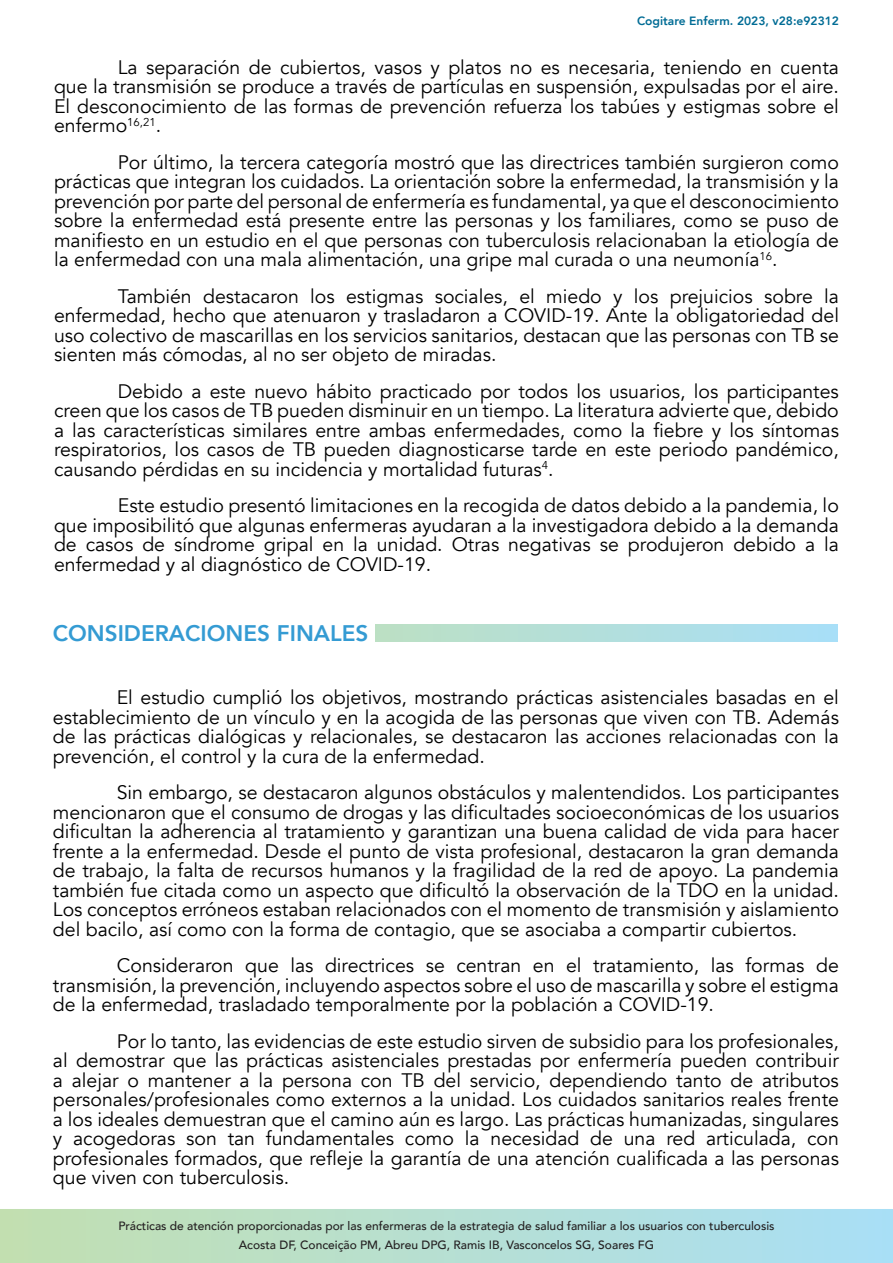
<style>
.page{position:relative;width:893px;height:1263px;background:#fff}
.page>*{position:absolute;margin:0;border:0;box-sizing:border-box;transform-origin:0 0}
.t1{font:800 22.5px "Avenir";color:#349bd3}
.t2{font:19.5px/19.5px "Avenir";color:#000001;text-align:justify}
.t3{font:500 12px/18.6px "Avenir";color:#231f20;text-align:center}
.t4{font:800 12px "Avenir";color:#006c95}
</style>
<div class="page">
<svg style="left:0;top:1209px;width:893px;height:54px;background:#b6dfd2"></svg>
<div style="left:375px;top:625px;width:463px;height:16px;background:linear-gradient(to right,#bce0c3,#a8dff7)"></div>
<p class="t4" style="left:637px;top:10px;width:203px">Cogitare Enferm. 2023, v28:e92312</p>
<p class="t2" style="left:54px;top:57px;width:786px;text-indent:64px">La separación de cubiertos, vasos y platos no es necesaria, teniendo en cuenta que la transmisión se produce a través de partículas en suspensión, expulsadas por el aire.<br>El desconocimiento de las formas de prevención refuerza los tabúes y estigmas sobre el enfermo<sup>16,21</sup>.</p>
<p class="t2" style="left:54px;top:152px;width:786px;text-indent:64px">Por último, la tercera categoría mostró que las directrices también surgieron como prácticas que integran los cuidados. La orientación sobre la enfermedad, la transmisión y la prevención por parte del personal de enfermería es fundamental, ya que el desconocimiento sobre la enfermedad está presente entre las personas y los familiares, como se puso de manifiesto en un estudio en el que personas con tuberculosis relacionaban la etiología de la enfermedad con una mala alimentación, una gripe mal curada o una neumonía<sup>16</sup>.</p>
<p class="t2" style="left:54px;top:286px;width:786px;text-indent:64px">También destacaron los estigmas sociales, el miedo y los prejuicios sobre la enfermedad, hecho que atenuaron y trasladaron a COVID-19. Ante la obligatoriedad del uso colectivo de mascarillas en los servicios sanitarios, destacan que las personas con TB se sienten más cómodas, al no ser objeto de miradas.</p>
<p class="t2" style="left:54px;top:381px;width:786px;text-indent:64px">Debido a este nuevo hábito practicado por todos los usuarios, los participantes creen que los casos de TB pueden disminuir en un tiempo. La literatura advierte que, debido a las características similares entre ambas enfermedades, como la fiebre y los síntomas respiratorios, los casos de TB pueden diagnosticarse tarde en este periodo pandémico, causando pérdidas en su incidencia y mortalidad futuras<sup>4</sup>.</p>
<p class="t2" style="left:54px;top:496px;width:786px;text-indent:64px">Este estudio presentó limitaciones en la recogida de datos debido a la pandemia, lo que imposibilitó que algunas enfermeras ayudaran a la investigadora debido a la demanda de casos de síndrome gripal en la unidad. Otras negativas se produjeron debido a la enfermedad y al diagnóstico de COVID-19.</p>
<p class="t1" style="left:53px;top:613px;width:317px">CONSIDERACIONES FINALES</p>
<p class="t2" style="left:53px;top:688px;width:787px;text-indent:64px">El estudio cumplió los objetivos, mostrando prácticas asistenciales basadas en el establecimiento de un vínculo y en la acogida de las personas que viven con TB. Además de las prácticas dialógicas y relacionales, se destacaron las acciones relacionadas con la prevención, el control y la cura de la enfermedad.</p>
<p class="t2" style="left:53px;top:783px;width:788px;text-indent:64px">Sin embargo, se destacaron algunos obstáculos y malentendidos. Los participantes mencionaron que el consumo de drogas y las dificultades socioeconómicas de los usuarios dificultan la adherencia al tratamiento y garantizan una buena calidad de vida para hacer frente a la enfermedad. Desde el punto de vista profesional, destacaron la gran demanda de trabajo, la falta de recursos humanos y la fragilidad de la red de apoyo. La pandemia también fue citada como un aspecto que dificultó la observación de la TDO en la unidad.<br>Los conceptos erróneos estaban relacionados con el momento de transmisión y aislamiento del bacilo, así como con la forma de contagio, que se asociaba a compartir cubiertos.</p>
<p class="t2" style="left:53px;top:956px;width:787px;text-indent:64px">Consideraron que las directrices se centran en el tratamiento, las formas de transmisión, la prevención, incluyendo aspectos sobre el uso de mascarilla y sobre el estigma de la enfermedad, trasladado temporalmente por la población a COVID-19.</p>
<p class="t2" style="left:53px;top:1031px;width:788px;text-indent:64px">Por lo tanto, las evidencias de este estudio sirven de subsidio para los profesionales, al demostrar que las prácticas asistenciales prestadas por enfermería pueden contribuir a alejar o mantener a la persona con TB del servicio, dependiendo tanto de atributos personales/profesionales como externos a la unidad. Los cuidados sanitarios reales frente a los ideales demuestran que el camino aún es largo. Las prácticas humanizadas, singulares y acogedoras son tan fundamentales como la necesidad de una red articulada, con profesionales formados, que refleje la garantía de una atención cualificada a las personas que viven con tuberculosis.</p>
<p class="t3" style="left:118px;top:1216px;width:658px">Prácticas de atención proporcionadas por las enfermeras de la estrategia de salud familiar a los usuarios con tuberculosis<br>Acosta DF, Conceição PM, Abreu DPG, Ramis IB, Vasconcelos SG, Soares FG</p>
</div>
